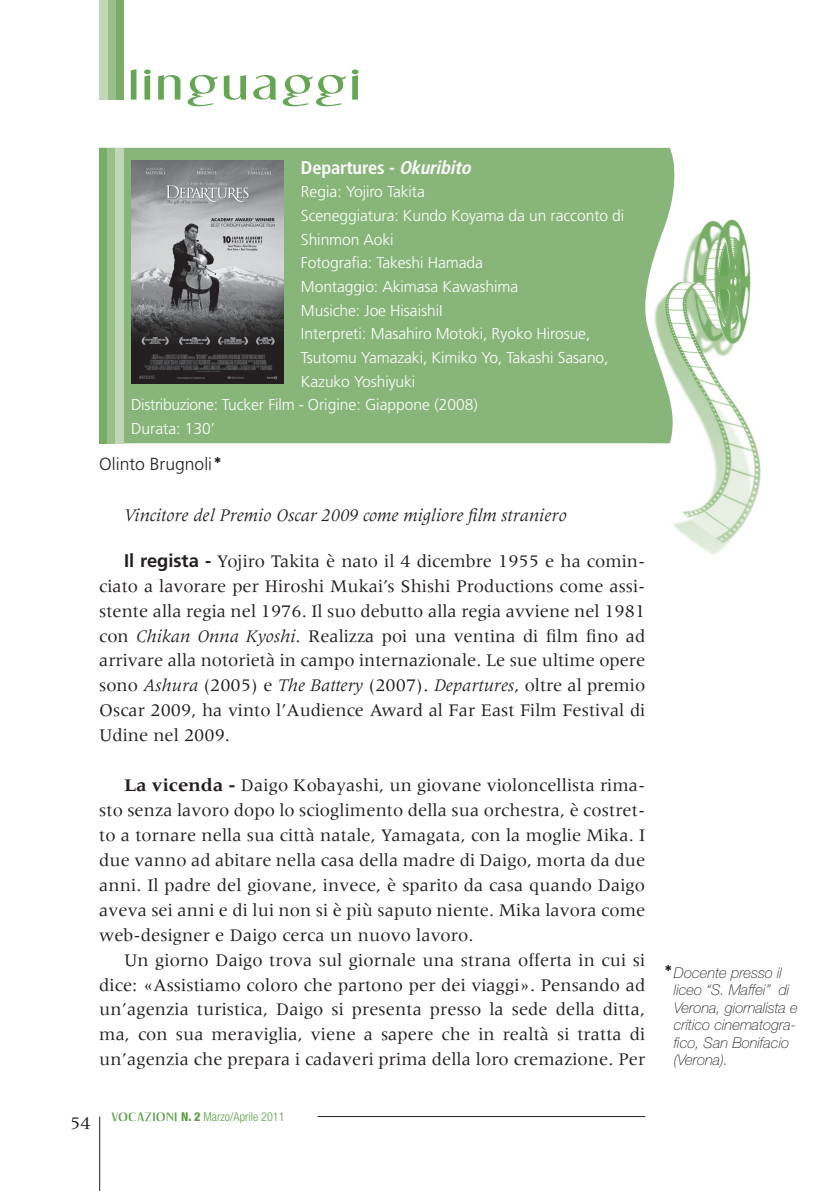
<style>
.page{position:relative;width:819px;height:1191px;background:#fff}
.page>*{position:absolute;margin:0;border:0;box-sizing:border-box;transform-origin:0 0}
.t1{font:41.65px "Dream Orphans";letter-spacing:.075em;color:#66a554;scale:1.42 1}
.t2{font:18.38px/24.8px "Meridien LT Std";letter-spacing:.005em;color:#231f20;text-align:justify}
.t3{font:italic 18.38px "Meridien LT Std";color:#231f20}
.t4{font:700 condensed 18.38px "Frutiger LT Std";letter-spacing:-.01em;color:#fff}
.t5{font:300 17.5px "Frutiger LT Std";color:#231f20}
.t6{font:300 15.75px "Frutiger LT Std";letter-spacing:-.005em;color:#fff}
.t7{font:italic 100 14.88px/17.5px "Helvetica Neue LT Std";color:#231f20}
.t8{font:300 condensed 12.25px "Helvetica Neue LT Std";color:#5ea04c}
.s1{font-style:italic}
.s2{font-family:"Frutiger LT Std";font-weight:700}
.s3{font-weight:700}
.s4{font-family:"Dream Orphans";font-weight:400;font-stretch:normal;font-size:11.72px}
.s5{font-weight:800}
</style>
<div class="page">
<hr style="left:317px;top:1116px;width:328px;height:1px;background:#231f20">
<hr style="left:99px;top:1116px;width:1px;height:75px;background:#231f20">
<div style="left:116px;top:0;width:8px;height:99px;background:#77ad67"></div>
<div style="left:107px;top:0;width:9px;height:99px;background:#99c08b"></div>
<div style="left:99px;top:0;width:9px;height:99px;background:#bfd7b5"></div>
<img style="left:605px;top:219px;width:156px;height:336px">
<div style="left:124px;top:148px;width:560px;height:295px;background:#88b67a"></div>
<div style="left:99px;top:148px;width:9px;height:295px;background:#77ad67"></div>
<div style="left:107px;top:148px;width:9px;height:295px;background:#99c08b"></div>
<div style="left:116px;top:148px;width:8px;height:295px;background:#bfd7b5"></div>
<img style="left:131px;top:160px;width:153px;height:223px">
<h1 class="t1" style="left:129px;top:64px;width:164px">LINGUAGGI</h1>
<p class="t4" style="left:301px;top:156px;width:176px">Departures - <span class="s1">Okuribito</span></p>
<p class="t6" style="left:301px;top:183px;width:125px">Regia: Yojiro Takita</p>
<p class="t6" style="left:301px;top:207px;width:325px">Sceneggiatura: Kundo Koyama da un racconto di</p>
<p class="t6" style="left:301px;top:230px;width:94px">Shinmon Aoki</p>
<p class="t6" style="left:301px;top:254px;width:183px">Fotografia: Takeshi Hamada</p>
<p class="t6" style="left:301px;top:278px;width:219px">Montaggio: Akimasa Kawashima</p>
<p class="t6" style="left:301px;top:301px;width:143px">Musiche: Joe HisaishiI</p>
<p class="t6" style="left:301px;top:325px;width:291px">Interpreti: Masahiro Motoki, Ryoko Hirosue,</p>
<p class="t6" style="left:301px;top:348px;width:309px">Tsutomu Yamazaki, Kimiko Yo, Takashi Sasano,</p>
<p class="t6" style="left:301px;top:372px;width:116px">Kazuko Yoshiyuki</p>
<p class="t6" style="left:131px;top:396px;width:348px">Distribuzione: Tucker Film - Origine: Giappone (2008)</p>
<p class="t6" style="left:131px;top:419px;width:86px">Durata: 130’</p>
<p class="t5" style="left:99px;top:454px;width:114px">Olinto Brugnoli</p>
<p class="t3" style="left:124px;top:506px;width:444px">Vincitore del Premio Oscar 2009 come migliore film straniero</p>
<p class="t2" style="left:99px;top:548px;width:547px;text-indent:25px"><span class="s2">Il regista -</span> Yojiro Takita è nato il 4 dicembre 1955 e ha comin&shy;ciato a lavorare per Hiroshi Mukai’s Shishi Productions come assi&shy;stente alla regia nel 1976. Il suo debutto alla regia avviene nel 1981 con <span class="s1">Chikan Onna Kyoshi</span>. Realizza poi una ventina di film fino ad arrivare alla notorietà in campo internazionale. Le sue ultime opere sono <span class="s1">Ashura</span> (2005) e <span class="s1">The Battery</span> (2007). <span class="s1">Departures</span>, oltre al premio Oscar 2009, ha vinto l’Audience Award al Far East Film Festival di Udine nel 2009.</p>
<p class="t2" style="left:99px;top:772px;width:547px;text-indent:25px"><span class="s3">La vicenda -</span> Daigo Kobayashi, un giovane violoncellista rima&shy;sto senza lavoro dopo lo scioglimento della sua orchestra, è costret&shy;to a tornare nella sua città natale, Yamagata, con la moglie Mika. I due vanno ad abitare nella casa della madre di Daigo, morta da due anni. Il padre del giovane, invece, è sparito da casa quando Daigo aveva sei anni e di lui non si è più saputo niente. Mika lavora come web-designer e Daigo cerca un nuovo lavoro.</p>
<p class="t2" style="left:99px;top:947px;width:547px;text-indent:25px">Un giorno Daigo trova sul giornale una strana offerta in cui si dice: «Assistiamo coloro che partono per dei viaggi». Pensando ad un’agenzia turistica, Daigo si presenta presso la sede della ditta, ma, con sua meraviglia, viene a sapere che in realtà si tratta di un’agenzia che prepara i cadaveri prima della loro cremazione. Per</p>
<p class="t2" style="left:70px;top:1111px;width:22px">54</p>
<p class="t8" style="left:112px;top:1109px;width:174px"><span class="s4">VOCAZIONI</span> <span class="s5">N. 2</span> Marzo/Aprile 2011</p>
<p class="t7" style="left:673px;top:963px;width:125px">Docente presso il liceo “S. Maffei” di<br>Verona, giornalista e critico cinematogra&shy;fico, San Bonifacio (Verona).</p>
</div>
